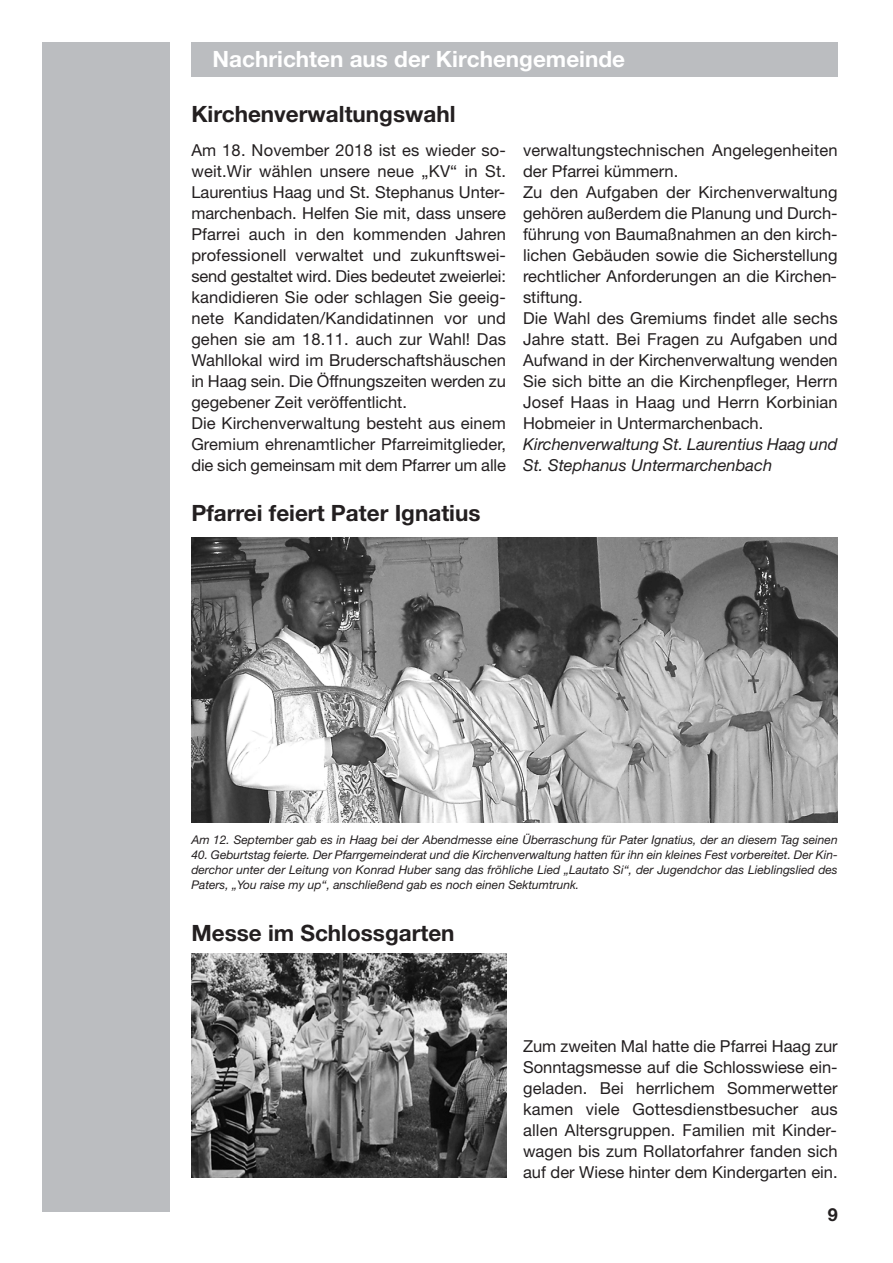
<style>
.page{position:relative;width:893px;height:1263px;background:#fff}
.page>*{position:absolute;margin:0;border:0;box-sizing:border-box;transform-origin:0 0}
.t1{font:700 22.5px "Helvetica Neue";color:#231f20}
.t2{font:700 22.5px "Helvetica Neue";color:#fff}
.t3{font:700 18px "Helvetica Neue";color:#231f20}
.t4{font:16.5px/21px "Helvetica Neue";letter-spacing:.005em;color:#231f20}
.t5{font:italic 16.5px/21px "Helvetica Neue";color:#231f20}
.t6{font:italic 12px/15px "Helvetica Neue";color:#231f20;text-align:justify}
</style>
<div class="page">
<div style="left:43px;top:43px;width:127px;height:1169px;background:#bbbdc0"></div>
<div style="left:191px;top:43px;width:647px;height:34px;background:#bbbdc0"></div>
<img style="left:191px;top:953px;width:315px;height:225px">
<img style="left:191px;top:537px;width:647px;height:285px">
<h1 class="t2" style="left:213px;top:51px;width:414px">Nachrichten aus der Kirchengemeinde</h1>
<h1 class="t1" style="left:191px;top:106px;width:266px">Kirchenverwaltungswahl</h1>
<p class="t4" style="left:191px;top:142px;width:316px">Am 18. November 2018 ist es wieder so&shy;weit.Wir wählen unsere neue „KV“ in St.<br>Laurentius Haag und St. Stephanus Unter&shy;marchenbach. Helfen Sie mit, dass unsere Pfarrei auch in den kommenden Jahren professionell verwaltet und zukunftswei&shy;send gestaltet wird. Dies bedeutet zweierlei: kandidieren Sie oder schlagen Sie geeig&shy;nete Kandidaten/Kandidatinnen vor und gehen sie am 18.11. auch zur Wahl! Das Wahllokal wird im Bruderschaftshäuschen in Haag sein. Die Öffnungszeiten werden zu gegebener Zeit veröffentlicht.<br>Die Kirchenverwaltung besteht aus einem Gremium ehrenamtlicher Pfarreimitglieder, die sich gemeinsam mit dem Pfarrer um alle</p>
<p class="t4" style="left:523px;top:142px;width:316px">verwaltungstechnischen Angelegenheiten der Pfarrei kümmern.<br>Zu den Aufgaben der Kirchenverwaltung gehören außerdem die Planung und Durch&shy;führung von Baumaßnahmen an den kirch&shy;lichen Gebäuden sowie die Sicherstellung rechtlicher Anforderungen an die Kirchen&shy;stiftung.<br>Die Wahl des Gremiums findet alle sechs Jahre statt. Bei Fragen zu Aufgaben und Aufwand in der Kirchenverwaltung wenden Sie sich bitte an die Kirchenpfleger, Herrn Josef Haas in Haag und Herrn Korbinian Hobmeier in Untermarchenbach.</p>
<p class="t5" style="left:523px;top:436px;width:316px">Kirchenverwaltung St. Laurentius Haag und<br>St. Stephanus Untermarchenbach</p>
<h1 class="t1" style="left:191px;top:505px;width:291px">Pfarrei feiert Pater Ignatius</h1>
<p class="t6" style="left:191px;top:833px;width:648px">Am 12. September gab es in Haag bei der Abendmesse eine Überraschung für Pater Ignatius, der an diesem Tag seinen</p>
<p class="t6" style="left:191px;top:848px;width:648px">40. Geburtstag feierte. Der Pfarrgemeinderat und die Kirchenverwaltung hatten für ihn ein kleines Fest vorbereitet. Der Kin&shy;derchor unter der Leitung von Konrad Huber sang das fröhliche Lied „Lautato Si“, der Jugendchor das Lieblingslied des Paters, „You raise my up“, anschließend gab es noch einen Sektumtrunk.</p>
<h1 class="t1" style="left:191px;top:925px;width:265px">Messe im Schlossgarten</h1>
<p class="t4" style="left:523px;top:1037px;width:316px;text-align:justify">Zum zweiten Mal hatte die Pfarrei Haag zur Sonntagsmesse auf die Schlosswiese ein&shy;geladen. Bei herrlichem Sommerwetter kamen viele Gottesdienstbesucher aus allen Altersgruppen. Familien mit Kinder&shy;wagen bis zum Rollatorfahrer fanden sich auf der Wiese hinter dem Kindergarten ein.</p>
<p class="t3" style="left:828px;top:1208px;width:12px">9</p>
</div>
